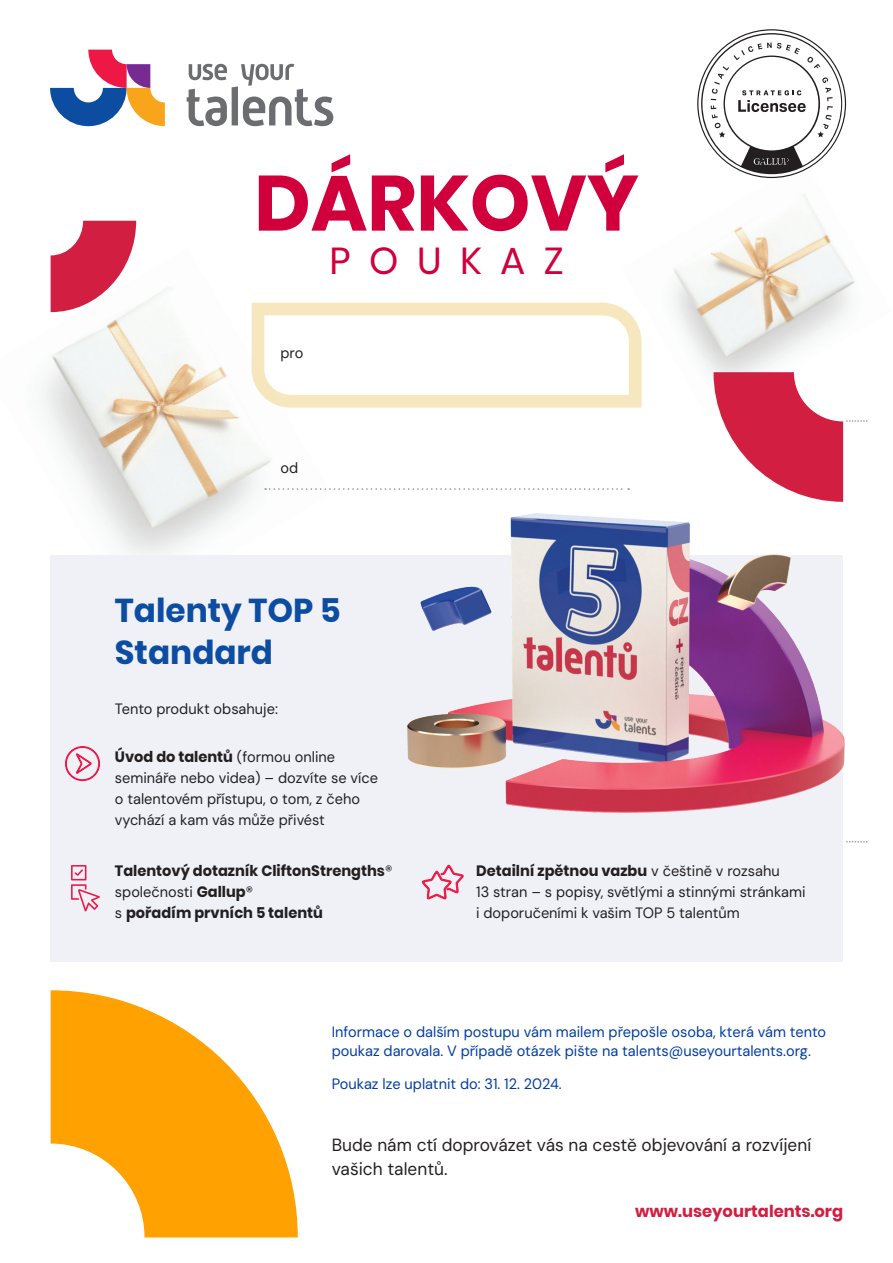
<style>
.page{position:relative;width:893px;height:1263px;background:#fff}
.page>*{position:absolute;margin:0;border:0;box-sizing:border-box;transform-origin:0 0}
.t1{font:700 78px "Poppins";color:#d1003d}
.t2{font:37.5px "Poppins";letter-spacing:.5em;color:#d1003d}
.t3{font:700 33px "Poppins";color:#0d4da1}
.t4{font:17.7px/24px "DM Sans 9 pt";color:#231f20}
.t5{font:700 16.5px "Poppins";color:#d21e40}
.t6{font:15px "DM Sans 9 pt";color:#231f20}
.t7{font:15px/19.5px "DM Sans 9 pt";color:#003da1}
.t8{font:700 15px/21px "Poppins";color:#231f20}
.s1{font-family:"DM Sans 9 pt";font-weight:400}
</style>
<div class="page">
<svg style="left:846px;top:841px;width:21px;height:1px"></svg>
<img style="left:673px;top:178px;width:182px;height:196px">
<img style="left:41px;top:255px;width:230px;height:359px">
<div style="left:51px;top:555px;width:792px;height:407px;background:#eff1f7"></div>
<img style="left:407px;top:513px;width:438px;height:300px">
<svg style="left:697px;top:29px;width:149px;height:149px"></svg>
<svg style="left:50px;top:50px;width:115px;height:76px"></svg>
<svg style="left:187px;top:64px;width:146px;height:62px"></svg>
<svg style="left:51px;top:990px;width:247px;height:247px;fill:#ffa100"></svg>
<svg style="left:250px;top:301px;width:392px;height:108px"></svg>
<svg style="left:265px;top:488px;width:364px;height:2px"></svg>
<svg style="left:65px;top:746px;width:35px;height:35px"></svg>
<svg style="left:422px;top:865px;width:42px;height:34px"></svg>
<svg style="left:71px;top:865px;width:29px;height:46px"></svg>
<svg style="left:713px;top:372px;width:154px;height:130px"></svg>
<svg style="left:51px;top:221px;width:85px;height:91px"></svg>
<p class="t1" style="left:254px;top:158px;width:386px">DÁRKOVÝ</p>
<p class="t2" style="left:329px;top:239px;width:236px">POUKAZ</p>
<p class="t6" style="left:280px;top:344px;width:24px">pro</p>
<p class="t6" style="left:280px;top:458px;width:19px">od</p>
<p class="t3" style="left:115px;top:591px;width:228px">Talenty TOP 5</p>
<p class="t3" style="left:115px;top:633px;width:160px">Standard</p>
<p class="t6" style="left:115px;top:699px;width:165px">Tento produkt obsahuje:</p>
<p class="t8" style="left:115px;top:746px;width:222px">Úvod do talentů <span class="s1">(formou online</span></p>
<p class="t6" style="left:115px;top:768px;width:265px">semináře nebo videa) – dozvíte se více</p>
<p class="t6" style="left:115px;top:789px;width:247px">o talentovém přístupu, o tom, z čeho</p>
<p class="t6" style="left:115px;top:810px;width:212px">vychází a kam vás může přivést</p>
<p class="t8" style="left:115px;top:861px;width:279px">Talentový dotazník CliftonStrengths<span class="s1">® společnosti</span> Gallup<span class="s1">®</span></p>
<p class="t8" style="left:115px;top:903px;width:210px"><span class="s1">s</span> pořadím prvních 5 talentů</p>
<p class="t8" style="left:476px;top:861px;width:305px">Detailní zpětnou vazbu <span class="s1">v češtině v rozsahu</span></p>
<p class="t6" style="left:476px;top:883px;width:331px">13 stran – s popisy, světlými a stinnými stránkami</p>
<p class="t6" style="left:476px;top:904px;width:265px">i doporučeními k vašim TOP 5 talentům</p>
<p class="t7" style="left:332px;top:1022px;width:496px">Informace o dalším postupu vám mailem přepošle osoba, která vám tento poukaz darovala. V případě otázek pište na talents@useyourtalents.org.</p>
<p class="t7" style="left:332px;top:1074px;width:232px">Poukaz lze uplatnit do: 31. 12. 2024.</p>
<p class="t4" style="left:332px;top:1133px;width:481px">Bude nám ctí doprovázet vás na cestě objevování a rozvíjení vašich talentů.</p>
<p class="t5" style="left:635px;top:1202px;width:209px">www.useyourtalents.org</p>
</div>
